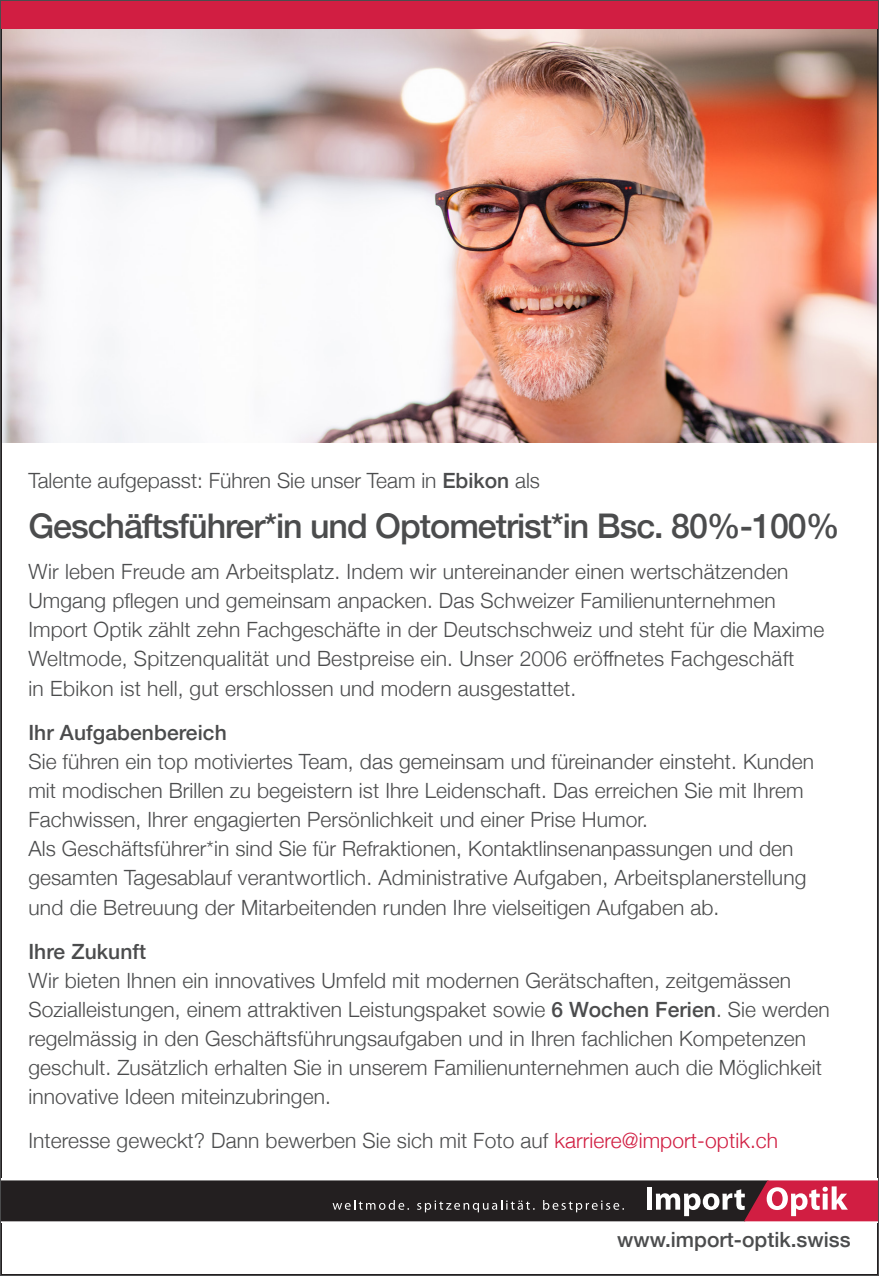
<style>
.page{position:relative;width:879px;height:1276px;background:#fff}
.page>*{position:absolute;margin:0;border:0;box-sizing:border-box;transform-origin:0 0}
.t1{font:500 34px "Helvetica Neue";letter-spacing:-.03em;color:#4b4c4d}
.t2{font:300 21px/29.2px "Helvetica Neue";letter-spacing:.005em;color:#4b4c4d}
.t3{font:500 21px "Helvetica Neue";letter-spacing:.005em;color:#4b4c4d}
.s1{font-weight:500}
.s2{color:#d11e42}
</style>
<div class="page">
<img style="left:3px;top:28px;width:873px;height:414px">
<div style="left:0;top:0;width:879px;height:28px;background:#d11e42"></div>
<svg style="left:2px;top:1221px;width:875px;height:1px"></svg>
<svg style="left:2px;top:1180px;width:875px;height:41px;background:#483135"></svg>
<p class="t2" style="left:28px;top:464px;width:513px">Talente aufgepasst: Führen Sie unser Team in <span class="s1">Ebikon</span> als</p>
<h1 class="t1" style="left:28px;top:498px;width:813px">Geschäftsführer*in und Optometrist*in Bsc. 80%-100%</h1>
<p class="t2" style="left:28px;top:555px;width:797px">Wir leben Freude am Arbeitsplatz. Indem wir untereinander einen wertschätzenden -Umgang pflegen und gemeinsam anpacken. Das Schweizer Familienunternehmen -Import Optik zählt zehn Fachgeschäfte in der Deutschschweiz und steht für die Maxime -Welt-mode, Spitzenqualität und Bestpreise ein. Unser 2006 eröffnetes Fachgeschäft<br>in Ebikon ist hell, gut erschlossen und modern ausgestattet.</p>
<p class="t3" style="left:28px;top:716px;width:200px">Ihr Aufgabenbereich</p>
<p class="t2" style="left:28px;top:745px;width:787px">Sie führen ein top motiviertes Team, das gemeinsam und füreinander einsteht. Kunden mit modischen Brillen zu begeistern ist Ihre Leidenschaft. Das erreichen Sie mit Ihrem Fachwissen, Ihrer engagierten Persönlichkeit und einer Prise Humor.<br>Als -Geschäftsführer*in sind Sie für Refraktionen, Kontaktlinsenanpassungen und den gesamten Tagesablauf verantwortlich. Administrative Aufgaben, Arbeitsplanerstellung und die -Betreuung der Mitarbeitenden runden Ihre vielseitigen Aufgaben ab.</p>
<p class="t3" style="left:28px;top:935px;width:119px">Ihre Zukunft</p>
<p class="t2" style="left:28px;top:964px;width:803px">Wir bieten Ihnen ein innovatives Umfeld mit modernen Gerätschaften, zeitgemässen Sozialleistungen, einem attraktiven Leistungspaket sowie <span class="s1">6 Wochen Ferien</span>. Sie werden regelmässig in den Geschäftsführungsaufgaben und in Ihren fachlichen Kompetenzen geschult. Zusätzlich erhalten Sie in unserem Familienunternehmen auch die Möglichkeit innovative Ideen miteinzubringen.</p>
<p class="t2" style="left:28px;top:1124px;width:751px">Interesse geweckt? Dann bewerben Sie sich mit Foto auf <span class="s2">karriere@import-optik.ch</span></p>
<p class="t3" style="left:617px;top:1223px;width:235px">www.import-optik.swiss</p>
</div>
